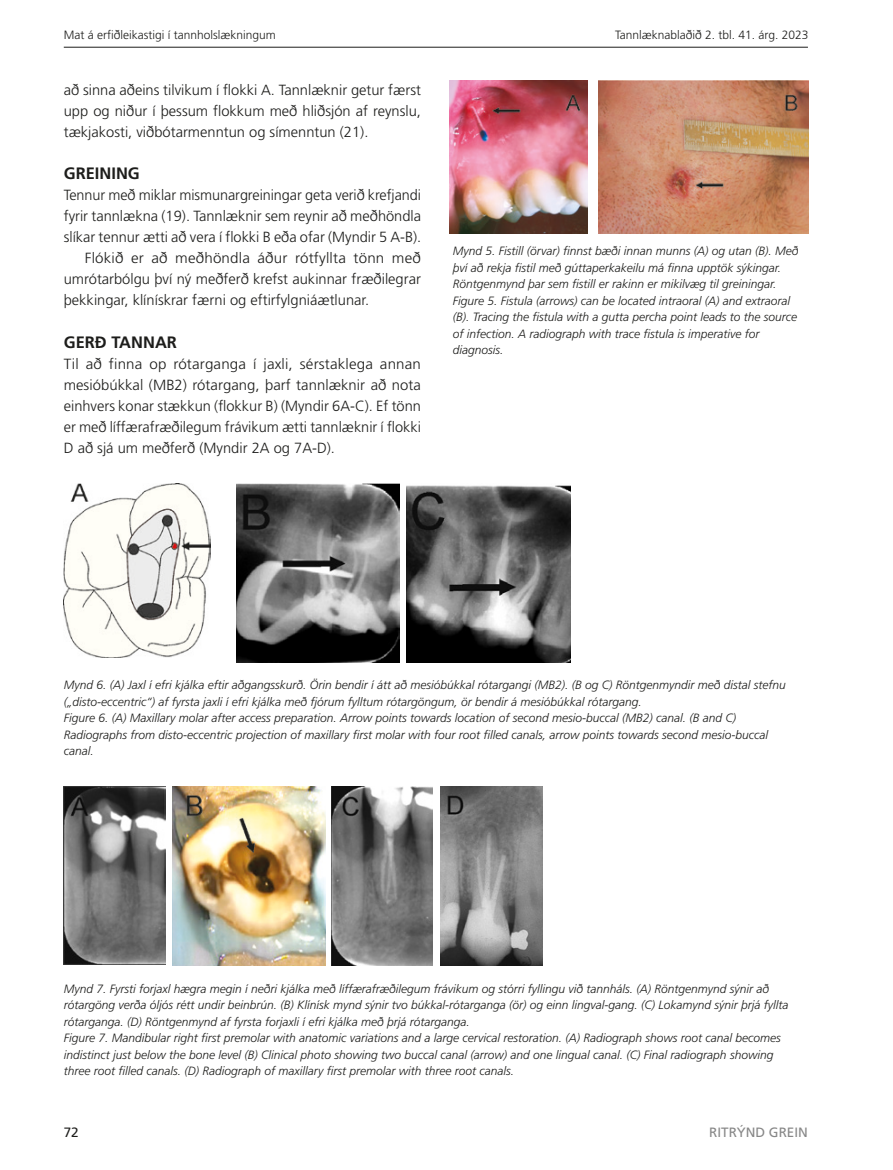
<style>
.page{position:relative;width:893px;height:1170px;background:#fff}
.page>*{position:absolute;margin:0;border:0;box-sizing:border-box;transform-origin:0 0}
.t1{font:700 16.5px "Frutiger LT Std";color:#1d1d1b}
.t2{font:300 14.7px/21px "Frutiger LT Std";color:#1d1d1b;text-align:justify}
.t3{font:13.5px "Frutiger LT Std";color:#878787}
.t4{font:13.5px "Frutiger LT Std";color:#1d1d1b}
.t5{font:italic 300 12px/16.5px "Frutiger LT Std";color:#1d1d1b}
.t6{font:300 12px "Frutiger LT Std";color:#1d1d1b}
</style>
<div class="page">
<hr style="left:64px;top:47px;width:744px;height:1px;background:#1d1d1b">
<img style="left:449px;top:80px;width:139px;height:153px">
<img style="left:598px;top:80px;width:211px;height:153px">
<img style="left:64px;top:483px;width:146px;height:174px">
<img style="left:64px;top:786px;width:102px;height:178px">
<img style="left:236px;top:483px;width:164px;height:179px">
<img style="left:172px;top:786px;width:153px;height:178px">
<img style="left:407px;top:485px;width:164px;height:177px">
<img style="left:332px;top:786px;width:101px;height:178px">
<img style="left:440px;top:786px;width:102px;height:178px">
<p class="t6" style="left:64px;top:28px;width:214px">Mat á erfiðleikastigi í tannholslækningum</p>
<p class="t6" style="left:615px;top:28px;width:195px">Tannlæknablaðið 2. tbl. 41. árg. 2023</p>
<p class="t2" style="left:64px;top:80px;width:359px">að sinna aðeins tilvikum í flokki A. Tannlæknir getur færst upp og niður í þessum flokkum með hliðsjón af reynslu, tækjakosti, viðbótarmenntun og símenntun (21).</p>
<h1 class="t1" style="left:64px;top:164px;width:78px">GREINING</h1>
<p class="t2" style="left:64px;top:185px;width:359px">Tennur með miklar mismunargreiningar geta verið krefjandi</p>
<p class="t2" style="left:64px;top:206px;width:359px">fyrir tannlækna (19). Tannlæknir sem reynir að meðhöndla</p>
<p class="t2" style="left:64px;top:227px;width:359px">slíkar tennur ætti að vera í flokki B eða ofar (Myndir 5 A-B).</p>
<p class="t2" style="left:85px;top:248px;width:338px">Flókið er að meðhöndla áður rótfyllta tönn með</p>
<p class="t2" style="left:64px;top:269px;width:359px">umrótarbólgu því ný meðferð krefst aukinnar fræðilegrar</p>
<p class="t2" style="left:64px;top:290px;width:307px">þekkingar, klínískrar færni og eftirfylgniáætlunar.</p>
<h1 class="t1" style="left:64px;top:332px;width:115px">GERÐ TANNAR</h1>
<p class="t2" style="left:64px;top:353px;width:359px">Til að finna op rótarganga í jaxli, sérstaklega annan mesióbúkkal (MB2) rótargang, þarf tannlæknir að nota einhvers konar stækkun (flokkur B) (Myndir 6A-C). Ef tönn er með líffærafræðilegum frávikum ætti tannlæknir í flokki D að sjá um meðferð (Myndir 2A og 7A-D).</p>
<p class="t5" style="left:453px;top:243px;width:347px">Mynd 5. Fistill (örvar) finnst bæði innan munns (A) og utan (B). Með því að rekja fistil með gúttaperkakeilu má finna upptök sýkingar.<br>Röntgenmynd þar sem fistill er rakinn er mikilvæg til greiningar.<br>Figure 5. Fistula (arrows) can be located intraoral (A) and extraoral (B). Tracing the fistula with a gutta percha point leads to the source of infection. A radiograph with trace fistula is imperative for diagnosis.</p>
<p class="t5" style="left:64px;top:676px;width:724px">Mynd 6. (A) Jaxl í efri kjálka eftir aðgangsskurð. Örin bendir í átt að mesióbúkkal rótargangi (MB2). (B og C) Röntgenmyndir með distal stefnu („disto-eccentric“) af fyrsta jaxli í efri kjálka með fjórum fylltum rótargöngum, ör bendir á mesióbúkkal rótargang.<br>Figure 6. (A) Maxillary molar after access preparation. Arrow points towards location of second mesio-buccal (MB2) canal. (B and C)<br>Radiographs from disto-eccentric projection of maxillary first molar with four root filled canals, arrow points towards second mesio-buccal canal.</p>
<p class="t5" style="left:64px;top:980px;width:726px">Mynd 7. Fyrsti forjaxl hægra megin í neðri kjálka með líffærafræðilegum frávikum og stórri fyllingu við tannháls. (A) Röntgenmynd sýnir að rótargöng verða óljós rétt undir beinbrún. (B) Klínísk mynd sýnir tvo búkkal-rótarganga (ör) og einn lingval-gang. (C) Lokamynd sýnir þrjá fyllta rótarganga. (D) Röntgenmynd af fyrsta forjaxli í efri kjálka með þrjá rótarganga.<br>Figure 7. Mandibular right first premolar with anatomic variations and a large cervical restoration. (A) Radiograph shows root canal becomes indistinct just below the bone level (B) Clinical photo showing two buccal canal (arrow) and one lingual canal. (C) Final radiograph showing three root filled canals. (D) Radiograph of maxillary first premolar with three root canals.</p>
<p class="t4" style="left:64px;top:1124px;width:17px">72</p>
<p class="t3" style="left:709px;top:1124px;width:100px">RITRÝND GREIN</p>
</div>
